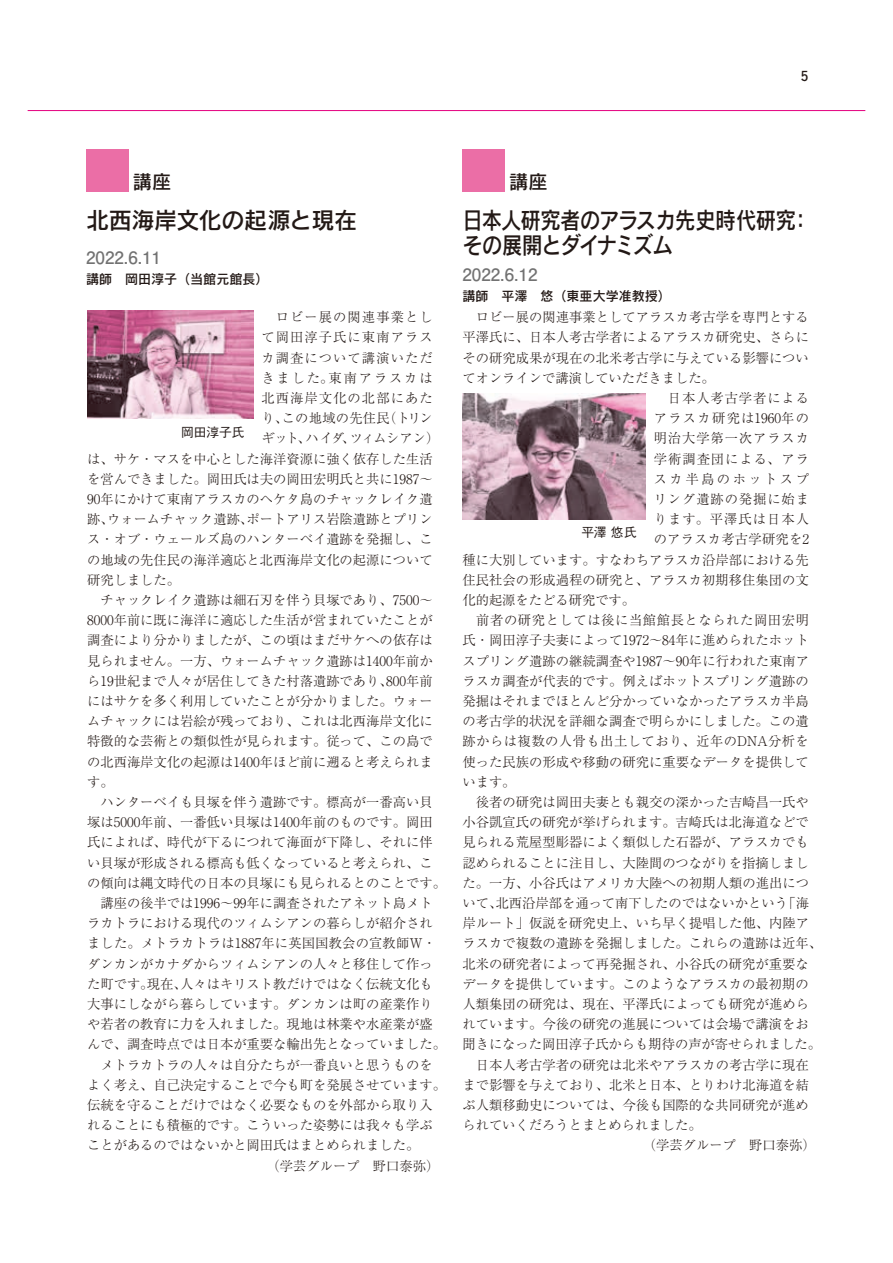
<style>
.page{position:relative;width:893px;height:1263px;background:#fff}
.page>*{position:absolute;margin:0;border:0;box-sizing:border-box;transform-origin:0 0}
.t1{font:23.4px/25.5px "Rodin Pro DB";letter-spacing:-.03em;color:#231916;scale:.87 1}
.t2{font:23.4px "Rodin Pro DB";letter-spacing:-.03em;color:#231916}
.t3{font:19.2px "Rodin Pro DB";color:#231916}
.t4{font:700 16.95px "Futo Go B101 Pro";color:#727272}
.t5{font:13.8px "Futogo Num";color:#231916}
.t6{font:300 13.35px "Ryumin Pro";color:#231916}
.t7{font:300 13.35px "Ryumin Pro";letter-spacing:.08em;color:#231916}
.t8{font:300 13.35px "Ryumin Pro";letter-spacing:.07em;color:#231916}
.t9{font:13.35px "Rodin Pro DB";color:#231916}
.t10{font:300 13.35px "Ryumin Pro";letter-spacing:.02em;color:#231916}
.t11{font:300 13.35px "Ryumin Pro";letter-spacing:.035em;color:#231916}
.t12{font:300 13.35px "Ryumin Pro";letter-spacing:.045em;color:#231916}
.t13{font:300 13.35px "Ryumin Pro";letter-spacing:.075em;color:#231916}
.t14{font:300 13.35px "Ryumin Pro";letter-spacing:-.03em;color:#231916}
.t15{font:300 13.35px "Ryumin Pro";letter-spacing:.095em;color:#231916}
.t16{font:300 13.35px "Ryumin Pro";letter-spacing:.14em;color:#231916}
.t17{font:300 13.35px "Ryumin Pro";letter-spacing:.185em;color:#231916}
.t18{font:500 12.75px "Gothic BBB Pro";color:#231916}
</style>
<div class="page">
<hr style="left:28px;top:110px;width:837px;height:1px;background:#e4007f">
<div style="left:86px;top:149px;width:43px;height:42px;background:#eb6ea6"></div>
<div style="left:462px;top:149px;width:43px;height:42px;background:#eb6ea6"></div>
<img style="left:87px;top:311px;width:166px;height:107px">
<img style="left:462px;top:394px;width:183px;height:125px">
<p class="t5" style="left:801px;top:67px;width:8px">5</p>
<h2 class="t3" style="left:133px;top:169px;width:40px">講座</h2>
<h1 class="t2" style="left:86px;top:205px;width:273px">北西海岸文化の起源と現在</h1>
<p class="t4" style="left:86px;top:244px;width:77px">2022.6.11</p>
<p class="t9" style="left:86px;top:270px;width:184px">講師　岡田淳子（当館元館長）</p>
<p class="t7" style="left:261px;top:307px;width:173px">　ロビー展の関連事業とし</p>
<p class="t7" style="left:261px;top:327px;width:173px">て岡田淳子氏に東南アラス</p>
<p class="t7" style="left:261px;top:347px;width:173px">カ調査について講演いただ</p>
<p class="t16" style="left:261px;top:367px;width:173px">きました。東南アラスカは</p>
<p class="t7" style="left:261px;top:387px;width:173px">北西海岸文化の北部にあた</p>
<p class="t10" style="left:261px;top:408px;width:173px">り、この地域の先住民（トリン</p>
<p class="t14" style="left:261px;top:428px;width:179px">ギット、ハイダ、ツィムシアン）</p>
<p class="t6" style="left:87px;top:448px;width:347px">は、サケ・マスを中心とした海洋資源に強く依存した生活</p>
<p class="t6" style="left:87px;top:468px;width:347px">を営んできました。岡田氏は夫の岡田宏明氏と共に1987～</p>
<p class="t6" style="left:87px;top:488px;width:347px">90年にかけて東南アラスカのヘケタ島のチャックレイク遺</p>
<p class="t6" style="left:87px;top:509px;width:347px">跡、ウォームチャック遺跡、ポートアリス岩陰遺跡とプリン</p>
<p class="t6" style="left:87px;top:529px;width:347px">ス・オブ・ウェールズ島のハンターベイ遺跡を発掘し、こ</p>
<p class="t6" style="left:87px;top:549px;width:347px">の地域の先住民の海洋適応と北西海岸文化の起源について</p>
<p class="t6" style="left:87px;top:569px;width:95px">研究しました。</p>
<p class="t6" style="left:87px;top:589px;width:347px">　チャックレイク遺跡は細石刃を伴う貝塚であり、7500～</p>
<p class="t6" style="left:87px;top:610px;width:347px">8000年前に既に海洋に適応した生活が営まれていたことが</p>
<p class="t6" style="left:87px;top:630px;width:347px">調査により分かりましたが、この頃はまだサケへの依存は</p>
<p class="t6" style="left:87px;top:650px;width:347px">見られません。一方、ウォームチャック遺跡は1400年前か</p>
<p class="t6" style="left:87px;top:670px;width:347px">ら19世紀まで人々が居住してきた村落遺跡であり、800年前</p>
<p class="t6" style="left:87px;top:690px;width:347px">にはサケを多く利用していたことが分かりました。ウォー</p>
<p class="t6" style="left:87px;top:711px;width:347px">ムチャックには岩絵が残っており、これは北西海岸文化に</p>
<p class="t6" style="left:87px;top:731px;width:347px">特徴的な芸術との類似性が見られます。従って、この島で</p>
<p class="t6" style="left:87px;top:751px;width:347px">の北西海岸文化の起源は1400年ほど前に遡ると考えられま</p>
<p class="t6" style="left:87px;top:771px;width:28px">す。</p>
<p class="t6" style="left:87px;top:791px;width:347px">　ハンターベイも貝塚を伴う遺跡です。標高が一番高い貝</p>
<p class="t6" style="left:87px;top:812px;width:347px">塚は5000年前、一番低い貝塚は1400年前のものです。岡田</p>
<p class="t6" style="left:87px;top:832px;width:347px">氏によれば、時代が下るにつれて海面が下降し、それに伴</p>
<p class="t6" style="left:87px;top:852px;width:347px">い貝塚が形成される標高も低くなっていると考えられ、こ</p>
<p class="t6" style="left:87px;top:872px;width:360px">の傾向は縄文時代の日本の貝塚にも見られるとのことです。</p>
<p class="t6" style="left:87px;top:892px;width:347px">　講座の後半では1996～99年に調査されたアネット島メト</p>
<p class="t6" style="left:87px;top:913px;width:347px">ラカトラにおける現代のツィムシアンの暮らしが紹介され</p>
<p class="t6" style="left:87px;top:933px;width:350px">ました。メトラカトラは1887年に英国国教会の宣教師W・</p>
<p class="t6" style="left:87px;top:953px;width:347px">ダンカンがカナダからツィムシアンの人々と移住して作っ</p>
<p class="t6" style="left:87px;top:973px;width:347px">た町です。現在、人々はキリスト教だけではなく伝統文化も</p>
<p class="t6" style="left:87px;top:993px;width:347px">大事にしながら暮らしています。ダンカンは町の産業作り</p>
<p class="t6" style="left:87px;top:1013px;width:347px">や若者の教育に力を入れました。現地は林業や水産業が盛</p>
<p class="t6" style="left:87px;top:1034px;width:360px">んで、調査時点では日本が重要な輸出先となっていました。</p>
<p class="t6" style="left:87px;top:1054px;width:347px">　メトラカトラの人々は自分たちが一番良いと思うものを</p>
<p class="t6" style="left:87px;top:1074px;width:360px">よく考え、自己決定することで今も町を発展させています。</p>
<p class="t6" style="left:87px;top:1094px;width:347px">伝統を守ることだけではなく必要なものを外部から取り入</p>
<p class="t6" style="left:87px;top:1114px;width:347px">れることにも積極的です。こういった姿勢には我々も学ぶ</p>
<p class="t6" style="left:87px;top:1135px;width:334px">ことがあるのではないかと岡田氏はまとめられました。</p>
<p class="t6" style="left:267px;top:1155px;width:174px">（学芸グループ　野口泰弥）</p>
<p class="t18" style="left:181px;top:422px;width:65px">岡田淳子氏</p>
<h2 class="t3" style="left:509px;top:169px;width:40px">講座</h2>
<h1 class="t1" style="left:462px;top:206px;width:402px">日本人研究者のアラスカ先史時代研究：その展開とダイナミズム</h1>
<p class="t4" style="left:462px;top:261px;width:77px">2022.6.12</p>
<p class="t9" style="left:462px;top:287px;width:210px">講師　平澤　悠（東亜大学准教授）</p>
<p class="t6" style="left:462px;top:307px;width:348px">　ロビー展の関連事業としてアラスカ考古学を専門とする</p>
<p class="t6" style="left:462px;top:327px;width:348px">平澤氏に、日本人考古学者によるアラスカ研究史、さらに</p>
<p class="t6" style="left:462px;top:347px;width:348px">その研究成果が現在の北米考古学に与えている影響につい</p>
<p class="t6" style="left:462px;top:367px;width:254px">てオンラインで講演していただきました。</p>
<p class="t8" style="left:654px;top:387px;width:157px">　日本人考古学者による</p>
<p class="t15" style="left:654px;top:408px;width:157px">アラスカ研究は1960年の</p>
<p class="t8" style="left:654px;top:428px;width:157px">明治大学第一次アラスカ</p>
<p class="t13" style="left:654px;top:448px;width:157px">学術調査団による、アラ</p>
<p class="t17" style="left:654px;top:468px;width:157px">スカ半島のホットスプ</p>
<p class="t8" style="left:654px;top:488px;width:157px">リング遺跡の発掘に始ま</p>
<p class="t13" style="left:654px;top:509px;width:157px">ります。平澤氏は日本人</p>
<p class="t10" style="left:654px;top:529px;width:157px">のアラスカ考古学研究を2</p>
<p class="t6" style="left:462px;top:549px;width:348px">種に大別しています。すなわちアラスカ沿岸部における先</p>
<p class="t6" style="left:462px;top:569px;width:348px">住民社会の形成過程の研究と、アラスカ初期移住集団の文</p>
<p class="t6" style="left:462px;top:589px;width:174px">化的起源をたどる研究です。</p>
<p class="t12" style="left:462px;top:610px;width:348px">　前者の研究としては後に当館館長となられた岡田宏明</p>
<p class="t6" style="left:462px;top:630px;width:348px">氏・岡田淳子夫妻によって1972～84年に進められたホット</p>
<p class="t6" style="left:462px;top:650px;width:348px">スプリング遺跡の継続調査や1987～90年に行われた東南ア</p>
<p class="t6" style="left:462px;top:670px;width:348px">ラスカ調査が代表的です。例えばホットスプリング遺跡の</p>
<p class="t6" style="left:462px;top:690px;width:348px">発掘はそれまでほとんど分かっていなかったアラスカ半島</p>
<p class="t6" style="left:462px;top:711px;width:348px">の考古学的状況を詳細な調査で明らかにしました。この遺</p>
<p class="t11" style="left:462px;top:731px;width:348px">跡からは複数の人骨も出土しており、近年のDNA分析を</p>
<p class="t6" style="left:462px;top:751px;width:348px">使った民族の形成や移動の研究に重要なデータを提供して</p>
<p class="t6" style="left:462px;top:771px;width:55px">います。</p>
<p class="t6" style="left:462px;top:791px;width:348px">　後者の研究は岡田夫妻とも親交の深かった吉崎昌一氏や</p>
<p class="t6" style="left:462px;top:812px;width:348px">小谷凱宣氏の研究が挙げられます。吉崎氏は北海道などで</p>
<p class="t6" style="left:462px;top:832px;width:348px">見られる荒屋型彫器によく類似した石器が、アラスカでも</p>
<p class="t6" style="left:462px;top:852px;width:348px">認められることに注目し、大陸間のつながりを指摘しまし</p>
<p class="t6" style="left:462px;top:872px;width:348px">た。一方、小谷氏はアメリカ大陸への初期人類の進出につ</p>
<p class="t6" style="left:462px;top:892px;width:348px">いて、北西沿岸部を通って南下したのではないかという「海</p>
<p class="t6" style="left:462px;top:913px;width:348px">岸ルート」仮説を研究史上、いち早く提唱した他、内陸ア</p>
<p class="t6" style="left:462px;top:933px;width:361px">ラスカで複数の遺跡を発掘しました。これらの遺跡は近年、</p>
<p class="t6" style="left:462px;top:953px;width:348px">北米の研究者によって再発掘され、小谷氏の研究が重要な</p>
<p class="t6" style="left:462px;top:973px;width:348px">データを提供しています。このようなアラスカの最初期の</p>
<p class="t6" style="left:462px;top:993px;width:348px">人類集団の研究は、現在、平澤氏によっても研究が進めら</p>
<p class="t6" style="left:462px;top:1013px;width:348px">れています。今後の研究の進展については会場で講演をお</p>
<p class="t6" style="left:462px;top:1034px;width:360px">聞きになった岡田淳子氏からも期待の声が寄せられました。</p>
<p class="t6" style="left:462px;top:1054px;width:348px">　日本人考古学者の研究は北米やアラスカの考古学に現在</p>
<p class="t6" style="left:462px;top:1074px;width:348px">まで影響を与えており、北米と日本、とりわけ北海道を結</p>
<p class="t6" style="left:462px;top:1094px;width:348px">ぶ人類移動史については、今後も国際的な共同研究が進め</p>
<p class="t6" style="left:462px;top:1114px;width:241px">られていくだろうとまとめられました。</p>
<p class="t6" style="left:643px;top:1135px;width:174px">（学芸グループ　野口泰弥）</p>
<p class="t18" style="left:581px;top:522px;width:57px">平澤 悠氏</p>
</div>
